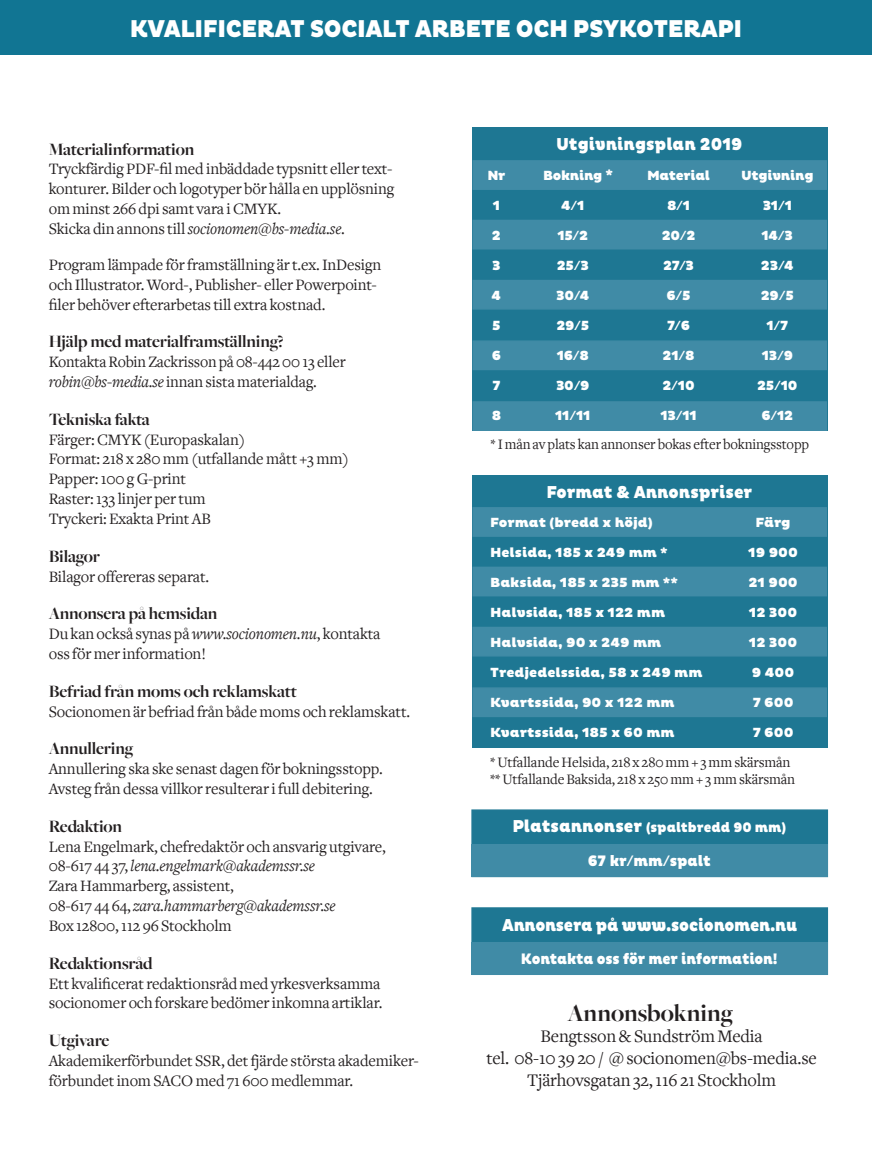
<style>
.page{position:relative;width:872px;height:1170px;background:#fff}
.page>*{position:absolute;margin:0;border:0;box-sizing:border-box;transform-origin:0 0}
.t1{font:700 25.5px "Freight Big Pro";color:#231f20}
.t2{font:900 24.75px "Pluto";letter-spacing:-.02em;color:#fff;scale:.91 1}
.t3{font:18.3px/22px "Freight Text";letter-spacing:-.01em;color:#231f20;text-align:center}
.t4{font:700 18px "Freight Big Pro";letter-spacing:-.01em;color:#231f20}
.t5{font:900 17.55px "Pluto";color:#fff;scale:.91 1}
.t6{font:900 17.55px "Pluto";color:#fff;scale:.88 1}
.t7{font:16.5px/19.8px "Freight Text";letter-spacing:-.01em;color:#231f20}
.t8{font:16.5px/19.8px "Freight Text";letter-spacing:-.01em;color:#231f20;scale:.96 1}
.t9{font:900 15.45px "Pluto";letter-spacing:-.01em;color:#fff;scale:.88 1}
.t10{font:900 15.45px "Pluto";letter-spacing:-.01em;color:#fff;scale:.91 1}
.t11{font:15px/16.5px "Freight Text";letter-spacing:-.01em;color:#231f20}
.t12{font:900 14.1px "Pluto";color:#fff;scale:.91 1}
.t13{font:900 13.5px "Pluto";color:#fff}
.t14{font:900 13.5px "Pluto";letter-spacing:-.02em;color:#fff}
.s1{font-style:italic}
.s2{font-size:17.55px}
</style>
<div class="page">
<div style="left:471px;top:907px;width:357px;height:67px;background:#1e7793;border:2px solid #1e7793"></div>
<div style="left:471px;top:942px;width:357px;height:32px;background:#408ba6"></div>
<div style="left:472px;top:128px;width:355px;height:303px;background:#1e7793"></div>
<div style="left:472px;top:475px;width:355px;height:272px;background:#1e7793"></div>
<div style="left:472px;top:160px;width:355px;height:30px;background:#408ba6"></div>
<div style="left:472px;top:220px;width:355px;height:29px;background:#408ba6"></div>
<div style="left:472px;top:280px;width:355px;height:29px;background:#408ba6"></div>
<div style="left:472px;top:340px;width:355px;height:30px;background:#408ba6;border:2px solid #408ba6"></div>
<div style="left:472px;top:507px;width:355px;height:30px;background:#408ba6"></div>
<div style="left:472px;top:566px;width:355px;height:30px;background:#408ba6;border:2px solid #408ba6"></div>
<div style="left:472px;top:626px;width:355px;height:30px;background:#408ba6;border:2px solid #408ba6"></div>
<div style="left:472px;top:687px;width:355px;height:30px;background:#408ba6;border:2px solid #408ba6"></div>
<div style="left:471px;top:809px;width:357px;height:68px;background:#1e7793;border:2px solid #1e7793"></div>
<div style="left:471px;top:844px;width:357px;height:33px;background:#408ba6"></div>
<div style="left:472px;top:401px;width:355px;height:30px;background:#408ba6"></div>
<div style="left:0;top:0;width:872px;height:54px;background:#117593"></div>
<h2 class="t2" style="left:130px;top:14px;width:674px">KVALIFICERAT SOCIALT ARBETE OCH PSYKOTERAPI</h2>
<p class="t4" style="left:49px;top:137px;width:147px">Materialinformation</p>
<p class="t7" style="left:49px;top:159px;width:347px">Tryckfärdig PDF-fil med inbäddade typsnitt eller text&shy;konturer. Bilder och logotyper bör hålla en upplösning om minst 266 dpi samt vara i CMYK.<br>Skicka din annons till <span class="s1">socionomen@bs-media.se</span>.</p>
<p class="t7" style="left:49px;top:255px;width:334px">Program lämpade för framställning är t.ex. InDesign och Illustrator. Word-, Publisher- eller Powerpoint&shy;filer behöver efterarbetas till extra kostnad.</p>
<p class="t4" style="left:49px;top:330px;width:236px">Hjälp med materialframställning?</p>
<p class="t8" style="left:49px;top:352px;width:311px">Kontakta Robin Zackrisson på 08-442 00 13 eller <span class="s1">robin@bs-media.se</span> innan sista materialdag.</p>
<p class="t4" style="left:49px;top:407px;width:103px">Tekniska fakta</p>
<p class="t7" style="left:49px;top:429px;width:302px">Färger: CMYK (Europaskalan)<br>Format: 218 x 280 mm (utfallande mått +3 mm)<br>Papper: 100 g G-print<br>Raster: 133 linjer per tum<br>Tryckeri: Exakta Print AB</p>
<p class="t4" style="left:49px;top:544px;width:53px">Bilagor</p>
<p class="t7" style="left:49px;top:566px;width:162px">Bilagor offereras separat.</p>
<p class="t4" style="left:49px;top:601px;width:170px">Annonsera på hemsidan</p>
<p class="t7" style="left:49px;top:624px;width:333px">Du kan också synas på <span class="s1">www.socionomen.nu</span>, kontakta oss för mer information!</p>
<p class="t4" style="left:49px;top:679px;width:250px">Befriad från moms och reklamskatt</p>
<p class="t7" style="left:49px;top:701px;width:363px">Socionomen är befriad från både moms och reklamskatt.</p>
<p class="t4" style="left:49px;top:736px;width:86px">Annullering</p>
<p class="t7" style="left:49px;top:759px;width:335px">Annullering ska ske senast dagen för bokningsstopp.<br>Avsteg från dessa villkor resulterar i full debitering.</p>
<p class="t4" style="left:49px;top:814px;width:75px">Redaktion</p>
<p class="t7" style="left:49px;top:836px;width:339px">Lena Engelmark, chefredaktör och ansvarig utgivare, 08-617 44 37, <span class="s1">lena.engelmark@akademssr.se<br></span>Zara Hammarberg, assistent,<br>08-617 44 64, <span class="s1">zara.hammarberg@akademssr.se<br></span>Box 12800, 112 96 Stockholm</p>
<p class="t4" style="left:49px;top:951px;width:105px">Redaktionsråd</p>
<p class="t7" style="left:49px;top:973px;width:335px">Ett kvalificerat redaktionsråd med yrkesverksamma socionomer och forskare bedömer inkomna artiklar.</p>
<p class="t4" style="left:49px;top:1028px;width:62px">Utgivare</p>
<p class="t7" style="left:49px;top:1050px;width:372px">Akademikerförbundet SSR, det fjärde största akademiker&shy;förbundet inom SACO med 71 600 medlemmar.</p>
<p class="t5" style="left:556px;top:134px;width:206px">Utgivningsplan 2019</p>
<p class="t14" style="left:543px;top:168px;width:71px">Bokning *</p>
<p class="t13" style="left:561px;top:198px;width:25px">4/1</p>
<p class="t13" style="left:557px;top:228px;width:32px">15/2</p>
<p class="t13" style="left:557px;top:258px;width:34px">25/3</p>
<p class="t13" style="left:556px;top:288px;width:35px">30/4</p>
<p class="t13" style="left:556px;top:318px;width:34px">29/5</p>
<p class="t13" style="left:556px;top:348px;width:34px">16/8</p>
<p class="t13" style="left:556px;top:378px;width:35px">30/9</p>
<p class="t13" style="left:555px;top:408px;width:37px">11/11</p>
<p class="t14" style="left:647px;top:168px;width:64px">Material</p>
<p class="t13" style="left:667px;top:198px;width:25px">8/1</p>
<p class="t13" style="left:661px;top:228px;width:35px">20/2</p>
<p class="t13" style="left:663px;top:258px;width:33px">27/3</p>
<p class="t13" style="left:666px;top:288px;width:26px">6/5</p>
<p class="t13" style="left:667px;top:318px;width:25px">7/6</p>
<p class="t13" style="left:662px;top:348px;width:33px">21/8</p>
<p class="t13" style="left:662px;top:378px;width:34px">2/10</p>
<p class="t13" style="left:660px;top:408px;width:38px">13/11</p>
<p class="t14" style="left:741px;top:168px;width:74px">Utgivning</p>
<p class="t13" style="left:762px;top:198px;width:31px">31/1</p>
<p class="t13" style="left:761px;top:228px;width:33px">14/3</p>
<p class="t13" style="left:761px;top:258px;width:34px">23/4</p>
<p class="t13" style="left:761px;top:288px;width:34px">29/5</p>
<p class="t13" style="left:766px;top:318px;width:23px">1/7</p>
<p class="t13" style="left:761px;top:348px;width:33px">13/9</p>
<p class="t13" style="left:757px;top:378px;width:42px">25/10</p>
<p class="t13" style="left:761px;top:408px;width:33px">6/12</p>
<p class="t13" style="left:487px;top:168px;width:19px">Nr</p>
<p class="t13" style="left:493px;top:198px;width:9px">1</p>
<p class="t13" style="left:492px;top:228px;width:11px">2</p>
<p class="t13" style="left:492px;top:258px;width:10px">3</p>
<p class="t13" style="left:491px;top:288px;width:11px">4</p>
<p class="t13" style="left:492px;top:318px;width:10px">5</p>
<p class="t13" style="left:492px;top:348px;width:11px">6</p>
<p class="t13" style="left:492px;top:378px;width:10px">7</p>
<p class="t13" style="left:491px;top:408px;width:11px">8</p>
<p class="t11" style="left:490px;top:436px;width:320px">* I mån av plats kan annonser bokas efter bokningsstopp</p>
<p class="t5" style="left:546px;top:482px;width:228px">Format &amp; Annonspriser</p>
<p class="t13" style="left:490px;top:514px;width:164px">Format (bredd x höjd)</p>
<p class="t13" style="left:490px;top:544px;width:179px">Helsida, 185 x 249 mm *</p>
<p class="t13" style="left:490px;top:574px;width:189px">Baksida, 185 x 235 mm **</p>
<p class="t13" style="left:490px;top:604px;width:176px">Halvsida, 185 x 122 mm</p>
<p class="t13" style="left:490px;top:634px;width:172px">Halvsida, 90 x 249 mm</p>
<p class="t13" style="left:490px;top:664px;width:214px">Tredjedelssida, 58 x 249 mm</p>
<p class="t13" style="left:490px;top:694px;width:186px">Kvartssida, 90 x 122 mm</p>
<p class="t13" style="left:490px;top:724px;width:186px">Kvartssida, 185 x 60 mm</p>
<p class="t13" style="left:755px;top:514px;width:37px">Färg</p>
<p class="t13" style="left:748px;top:544px;width:51px">19 900</p>
<p class="t13" style="left:748px;top:574px;width:51px">21 900</p>
<p class="t13" style="left:749px;top:604px;width:50px">12 300</p>
<p class="t13" style="left:749px;top:634px;width:50px">12 300</p>
<p class="t13" style="left:752px;top:664px;width:44px">9 400</p>
<p class="t13" style="left:752px;top:694px;width:42px">7 600</p>
<p class="t13" style="left:752px;top:724px;width:42px">7 600</p>
<p class="t11" style="left:490px;top:754px;width:306px">* Utfallande Helsida, 218 x 280 mm + 3 mm skärsmån ** Utfallande Baksida, 218 x 250 mm + 3 mm skärsmån</p>
<p class="t12" style="left:512px;top:819px;width:302px"><span class="s2">Platsannonser</span> (spaltbredd 90 mm)</p>
<p class="t10" style="left:588px;top:851px;width:137px">67 kr/mm/spalt</p>
<p class="t6" style="left:502px;top:914px;width:337px">Annonsera på www.socionomen.nu</p>
<p class="t9" style="left:521px;top:949px;width:293px">Kontakta oss för mer information!</p>
<h1 class="t1" style="left:567px;top:996px;width:167px">Annonsbokning</h1>
<p class="t3" style="left:486px;top:1025px;width:332px">Bengtsson &amp; Sundström Media<br>tel. 08-10 39 20 / @ socionomen@bs-media.se<br>Tjärhovsgatan 32, 116 21 Stockholm</p>
</div>
